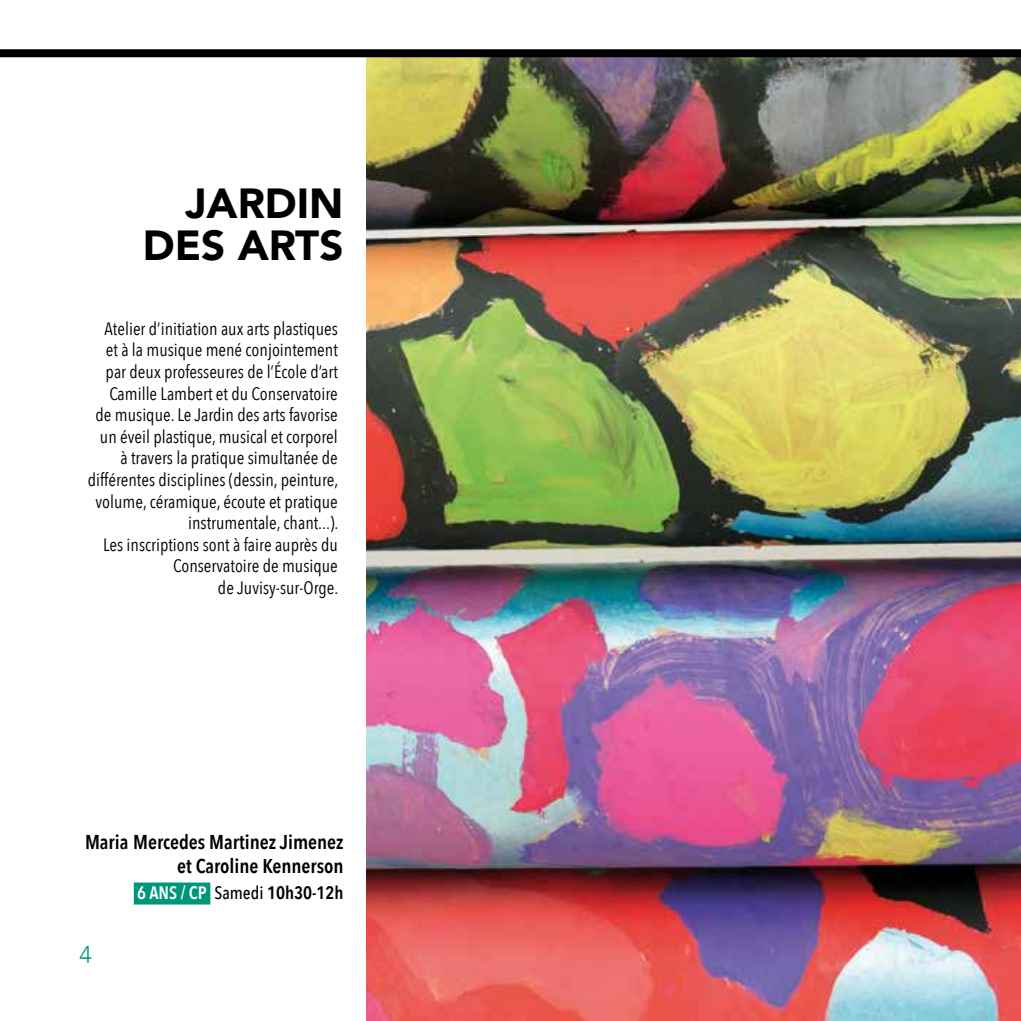
<style>
.page{position:relative;width:1021px;height:1021px;background:#fff}
.page>*{position:absolute;margin:0;border:0;box-sizing:border-box;transform-origin:0 0}
.t1{font:900 42px/41.4px "Avenir";color:#000;text-align:right}
.t2{font:300 24px "Avenir";color:#00967b}
.t3{font:600 20px/24px "Avenir Next Condensed";color:#000;text-align:right}
.t4{font:18px/21.6px "Avenir Next Condensed";color:#000;text-align:right}
.t5{font:600 18px "Avenir Next Condensed";color:#000}
.s1{color:#fff}
.s2{font-weight:500}
</style>
<div class="page">
<img style="left:366px;top:125px;width:654px;height:895px">
<div style="left:134px;top:882px;width:76px;height:22px;background:#00967b"></div>
<img style="left:0;top:49px;width:1020px;height:76px">
<h1 class="t1" style="left:143px;top:182px;width:202px">JARDIN<br>DES ARTS</h1>
<p class="t4" style="left:88px;top:317px;width:252px">Atelier d’initiation aux arts plastiques<br>et à la musique mené conjointement par deux professeures de l’École d’art Camille Lambert et du Conservatoire<br>de musique. Le Jardin des arts favorise un éveil plastique, musical et corporel<br>à travers la pratique simultanée de différentes disciplines (dessin, peinture, volume, céramique, écoute et pratique instrumentale, chant...).<br>Les inscriptions sont à faire auprès du Conservatoire de musique<br>de Juvisy-sur-Orge.</p>
<p class="t3" style="left:85px;top:829px;width:260px">Maria Mercedes Martinez Jimenez et Caroline Kennerson</p>
<p class="t5" style="left:137px;top:877px;width:208px"><span class="s1">6 ANS / CP</span> <span class="s2">Samedi</span> 10h30-12h</p>
<h2 class="t2" style="left:79px;top:940px;width:14px">4</h2>
</div>
